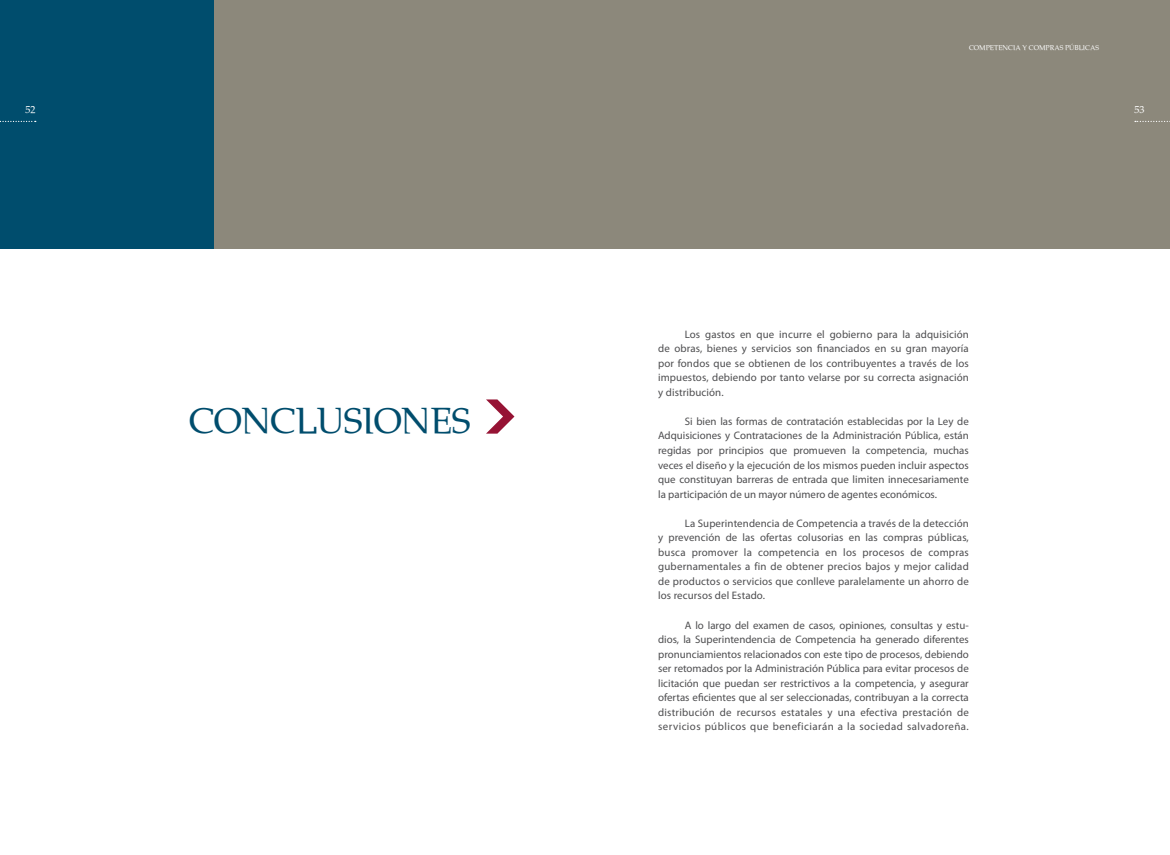
<style>
.page{position:relative;width:1170px;height:855px;background:#fff}
.page>*{position:absolute;margin:0;border:0;box-sizing:border-box;transform-origin:0 0}
.t1{font:35.88px "Lymphatic";letter-spacing:-.015em;color:#004d6d}
.t2{font:10.88px/14.5px "Myriad Pro";letter-spacing:.01em;color:#4d4d4f;text-align:justify}
.t3{font:10px "Lymphatic";color:#fff}
.t4{font:6.88px "Lymphatic";color:#fff}
</style>
<div class="page">
<div style="left:0;top:0;width:1170px;height:248px;background:#8c887b"></div>
<div style="left:0;top:0;width:213px;height:248px;background:#004d6d"></div>
<svg style="left:1135px;top:121px;width:35px;height:1px"></svg>
<svg style="left:0;top:121px;width:36px;height:1px"></svg>
<svg style="left:486px;top:399px;width:28px;height:35px"></svg>
<p class="t4" style="left:969px;top:43px;width:132px">COMPETENCIA Y COMPRAS PÚBLICAS</p>
<p class="t3" style="left:25px;top:104px;width:11px">52</p>
<p class="t3" style="left:1134px;top:104px;width:11px">53</p>
<h1 class="t1" style="left:189px;top:400px;width:283px">CONCLUSIONES</h1>
<p class="t2" style="left:658px;top:326px;width:312px;text-indent:27px">Los gastos en que incurre el gobierno para la adquisición de obras, bienes y servicios son financiados en su gran mayoría por fondos que se obtienen de los contribuyentes a través de los impuestos, debiendo por tanto velarse por su correcta asignación y distribución.</p>
<p class="t2" style="left:658px;top:414px;width:312px;text-indent:27px">Si bien las formas de contratación establecidas por la Ley de Adquisiciones y Contrataciones de la Administración Pública, están regidas por principios que promueven la competencia, muchas veces el diseño y la ejecución de los mismos pueden incluir aspectos que constituyan barreras de entrada que limiten innecesariamente la participación de un mayor número de agentes económicos.</p>
<p class="t2" style="left:658px;top:516px;width:312px;text-indent:27px">La Superintendencia de Competencia a través de la detección y prevención de las ofertas colusorias en las compras públicas, busca promover la competencia en los procesos de compras gubernamentales a fin de obtener precios bajos y mejor calidad de productos o servicios que conlleve paralelamente un ahorro de los recursos del Estado.</p>
<p class="t2" style="left:658px;top:618px;width:312px;text-indent:27px">A lo largo del examen de casos, opiniones, consultas y estu&shy;dios, la Superintendencia de Competencia ha generado diferentes pronunciamientos relacionados con este tipo de procesos, debiendo ser retomados por la Administración Pública para evitar procesos de licitación que puedan ser restrictivos a la competencia, y asegurar ofertas eficientes que al ser seleccionadas, contribuyan a la correcta distribución de recursos estatales y una efectiva prestación de servicios públicos que beneficiarán a la sociedad salvadoreña.</p>
</div>
